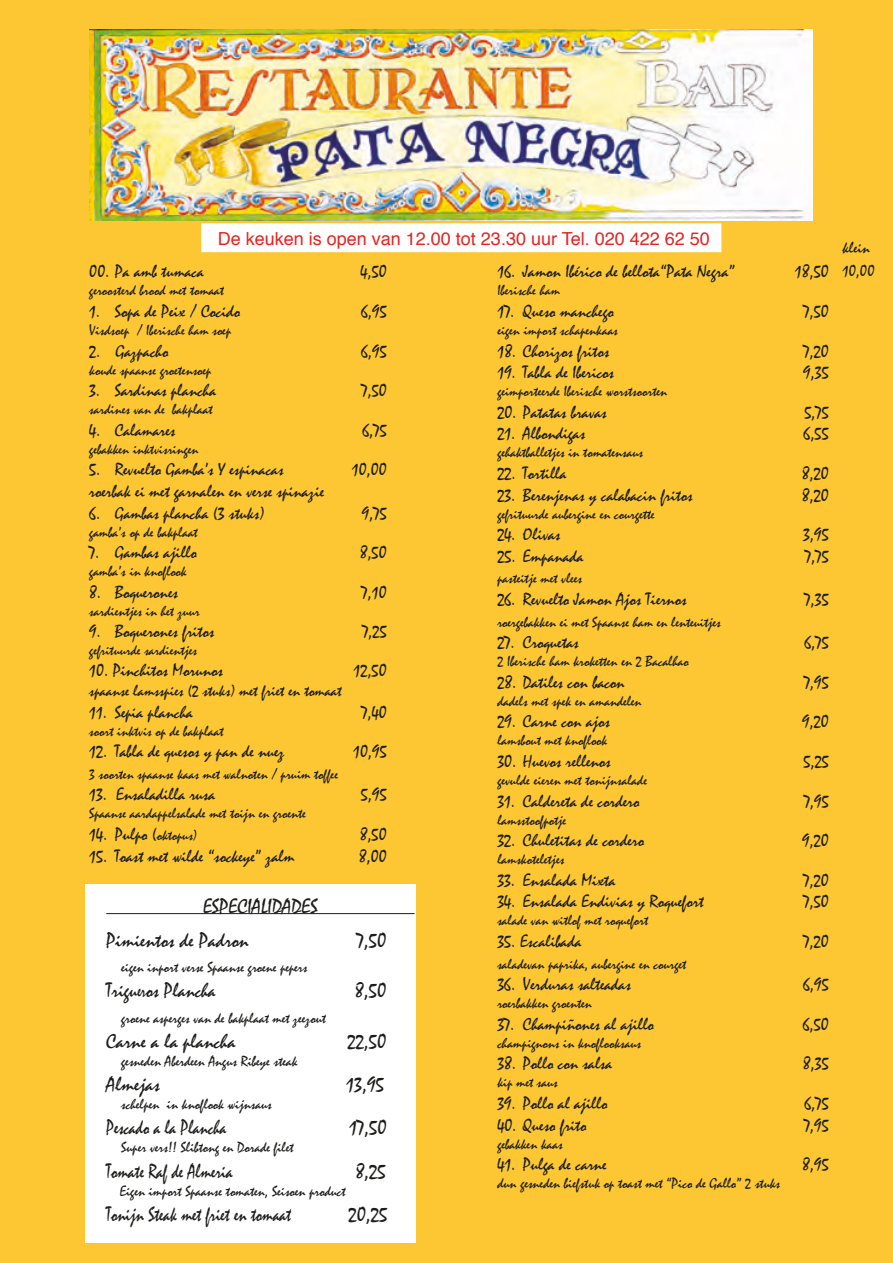
<style>
.page{position:relative;width:893px;height:1263px;background:#fdc734}
.page>*{position:absolute;margin:0;border:0;box-sizing:border-box;transform-origin:0 0}
.t1{font:21px/33.8px "Mistral";color:#1d1d1b}
.t2{font:21px "Mistral";color:#1d1d1b;scale:.84 1}
.t3{font:21px "Mistral";color:#1d1d1b;scale:.95 1}
.t4{font:18px "Mistral";color:#1d1d1b}
.t5{font:18px "Helvetica";color:#e52521}
.t6{font:16.5px/22.5px "Mistral";color:#1d1d1b}
.t7{font:15px "Mistral";color:#1d1d1b}
.s1{font-size:15px}
.s2{font-size:13.5px;color:#fff}
</style>
<div class="page">
<div style="left:85px;top:884px;width:330px;height:359px;background:#fff"></div>
<hr style="left:106px;top:913px;width:309px;height:1px;background:#1d1d1b">
<img style="left:89px;top:29px;width:723px;height:192px">
<div style="left:204px;top:226px;width:514px;height:23px;background:#fff"></div>
<p class="t5" style="left:218px;top:226px;width:494px">De keuken is open van 12.00 tot 23.30 uur Tel. 020 422 62 50</p>
<p class="t4" style="left:89px;top:262px;width:116px">00. Pa amb tumaca</p>
<p class="t4" style="left:361px;top:262px;width:28px">4,50</p>
<p class="t7" style="left:89px;top:282px;width:136px">geroosterd brood met tomaat</p>
<p class="t4" style="left:89px;top:301px;width:152px">1. Sopa de Peix / Cocido</p>
<p class="t4" style="left:361px;top:301px;width:27px">6,95</p>
<p class="t7" style="left:89px;top:322px;width:143px">Visdsoep / Iberische ham soep</p>
<p class="t4" style="left:89px;top:341px;width:81px">2. Gazpacho</p>
<p class="t4" style="left:361px;top:341px;width:27px">6,95</p>
<p class="t7" style="left:89px;top:361px;width:124px">koude spaanse groetensoep</p>
<p class="t4" style="left:89px;top:380px;width:128px">3. Sardinas plancha</p>
<p class="t4" style="left:361px;top:380px;width:27px">7,50</p>
<p class="t7" style="left:89px;top:401px;width:125px">sardines van de bakplaat</p>
<p class="t4" style="left:89px;top:420px;width:88px">4. Calamares</p>
<p class="t4" style="left:362px;top:420px;width:26px">6,75</p>
<p class="t7" style="left:89px;top:441px;width:111px">gebakken inktvisringen</p>
<p class="t4" style="left:89px;top:460px;width:196px">5. Revuelto Gamba’s Y espinacas</p>
<p class="t4" style="left:352px;top:460px;width:37px">10,00</p>
<p class="t4" style="left:89px;top:481px;width:236px">roerbak ei met garnalen en verse spinazie</p>
<p class="t4" style="left:89px;top:503px;width:177px">6. Gambas plancha (3 stuks)</p>
<p class="t4" style="left:362px;top:503px;width:27px">9,75</p>
<p class="t7" style="left:89px;top:523px;width:110px">gamba’s op de bakplaat</p>
<p class="t4" style="left:89px;top:542px;width:109px">7. Gambas ajillo</p>
<p class="t4" style="left:360px;top:542px;width:29px">8,50</p>
<p class="t7" style="left:89px;top:563px;width:99px">gamba’s in knoflook</p>
<p class="t4" style="left:89px;top:582px;width:90px">8. Boquerones</p>
<p class="t4" style="left:362px;top:582px;width:27px">7,10</p>
<p class="t7" style="left:89px;top:603px;width:112px">sardientjes in het zuur</p>
<p class="t4" style="left:89px;top:622px;width:127px">9. Boquerones fritos</p>
<p class="t4" style="left:362px;top:622px;width:26px">7,25</p>
<p class="t7" style="left:89px;top:642px;width:109px">gefrituurde sardientjes</p>
<p class="t4" style="left:89px;top:660px;width:135px">10. Pinchitos Morunos</p>
<p class="t4" style="left:354px;top:660px;width:35px">12,50</p>
<p class="t6" style="left:89px;top:680px;width:254px">spaanse lamsspies (2 stuks) met friet en tomaat</p>
<p class="t4" style="left:89px;top:702px;width:105px">11. Sepia plancha</p>
<p class="t4" style="left:362px;top:702px;width:27px">7,40</p>
<p class="t7" style="left:89px;top:722px;width:136px">soort inktvis op de bakplaat</p>
<p class="t4" style="left:89px;top:741px;width:197px">12. Tabla de quesos y pan de nuez</p>
<p class="t4" style="left:353px;top:741px;width:35px">10,95</p>
<p class="t7" style="left:89px;top:765px;width:250px">3 soorten spaanse kaas met walnoten / pruim toffee</p>
<p class="t4" style="left:89px;top:784px;width:127px">13. Ensaladilla rusa</p>
<p class="t4" style="left:361px;top:784px;width:27px">5,95</p>
<p class="t7" style="left:89px;top:805px;width:218px">Spaanse aardappelsalade met toijn en groente</p>
<p class="t4" style="left:89px;top:824px;width:109px">14. Pulpo (<span class="s1">oktopus)</span></p>
<p class="t4" style="left:360px;top:824px;width:29px">8,50</p>
<p class="t4" style="left:89px;top:846px;width:207px">15. Toast met wilde “sockeye” zalm</p>
<p class="t4" style="left:359px;top:846px;width:30px">8,00</p>
<p class="t1" style="left:106px;top:890px;width:213px;text-indent:97px">ESPECIALIDADES<br>Pimientos de Padron</p>
<p class="t1" style="left:357px;top:924px;width:31px">7,50</p>
<p class="t7" style="left:121px;top:959px;width:188px">eigen inport verse Spaanse groene pepers</p>
<p class="t3" style="left:106px;top:979px;width:117px">Trigueros Plancha</p>
<p class="t1" style="left:355px;top:974px;width:33px">8,50</p>
<p class="t7" style="left:121px;top:1009px;width:206px">groene asperges van de bakplaat met zeezout</p>
<p class="t1" style="left:106px;top:1025px;width:131px">Carne a la plancha</p>
<p class="t1" style="left:322px;top:1025px;width:66px"><span class="s2">7</span> 22,50</p>
<p class="t7" style="left:121px;top:1052px;width:178px">gesneden Aberdeen Angus Ribeye steak</p>
<p class="t1" style="left:106px;top:1068px;width:55px">Almejas</p>
<p class="t1" style="left:322px;top:1068px;width:63px"><span class="s2">7</span> 13,95</p>
<p class="t7" style="left:121px;top:1096px;width:152px">schelpen in knoflook wijnsaus</p>
<p class="t2" style="left:106px;top:1116px;width:145px">Pescado a la Plancha</p>
<p class="t1" style="left:349px;top:1111px;width:39px">17,50</p>
<p class="t7" style="left:121px;top:1139px;width:174px">Super vers!! Slibtong en Dorade filet</p>
<p class="t2" style="left:106px;top:1159px;width:152px">Tomate Raf de Almeria</p>
<p class="t1" style="left:355px;top:1155px;width:32px">8,25</p>
<p class="t7" style="left:120px;top:1182px;width:227px">Eigen import Spaanse tomaten, Seisoen product</p>
<p class="t2" style="left:106px;top:1202px;width:221px">Tonijn Steak met friet en tomaat</p>
<p class="t1" style="left:348px;top:1198px;width:41px">20,25</p>
<p class="t4" style="left:497px;top:262px;width:239px">16. Jamon Ibérico de bellota“Pata Negra”</p>
<p class="t4" style="left:795px;top:262px;width:36px">18,50</p>
<p class="t7" style="left:497px;top:282px;width:64px">Iberische ham</p>
<p class="t4" style="left:497px;top:301px;width:118px">17. Queso manchego</p>
<p class="t4" style="left:803px;top:301px;width:27px">7,50</p>
<p class="t7" style="left:497px;top:322px;width:122px">eigen import schapenkaas</p>
<p class="t4" style="left:497px;top:341px;width:113px">18. Chorizos fritos</p>
<p class="t4" style="left:803px;top:341px;width:27px">7,20</p>
<p class="t4" style="left:497px;top:362px;width:118px">19. Tabla de Ibericos</p>
<p class="t4" style="left:803px;top:362px;width:27px">9,35</p>
<p class="t7" style="left:497px;top:383px;width:171px">geimporteerde Iberische worstsoorten</p>
<p class="t4" style="left:497px;top:402px;width:111px">20. Patatas bravas</p>
<p class="t4" style="left:804px;top:402px;width:26px">5,75</p>
<p class="t4" style="left:497px;top:424px;width:89px">21. Albondigas</p>
<p class="t4" style="left:804px;top:424px;width:27px">6,55</p>
<p class="t7" style="left:497px;top:444px;width:147px">gehaktballetjes in tomatensaus</p>
<p class="t4" style="left:497px;top:463px;width:71px">22. Tortilla</p>
<p class="t4" style="left:802px;top:463px;width:29px">8,20</p>
<p class="t4" style="left:497px;top:485px;width:197px">23. Berenjenas y calabacin fritos</p>
<p class="t4" style="left:802px;top:485px;width:29px">8,20</p>
<p class="t7" style="left:497px;top:505px;width:159px">gefrituurde aubergine en courgette</p>
<p class="t4" style="left:497px;top:524px;width:65px">24. Olivas</p>
<p class="t4" style="left:803px;top:524px;width:27px">3,95</p>
<p class="t4" style="left:497px;top:546px;width:88px">25. Empanada</p>
<p class="t4" style="left:805px;top:546px;width:25px">7,75</p>
<p class="t7" style="left:497px;top:570px;width:86px">pasteitje met vlees</p>
<p class="t4" style="left:497px;top:589px;width:191px">26. Revuelto Jamon Ajos Tiernos</p>
<p class="t4" style="left:805px;top:589px;width:26px">7,35</p>
<p class="t7" style="left:497px;top:613px;width:225px">roergebakken ei met Spaanse ham en lenteuitjes</p>
<p class="t4" style="left:497px;top:632px;width:83px">27. Croquetas</p>
<p class="t4" style="left:804px;top:632px;width:26px">6,75</p>
<p class="t7" style="left:497px;top:653px;width:193px">2 Iberische ham kroketten en 2 Bacalhao</p>
<p class="t4" style="left:497px;top:672px;width:129px">28. Datiles con bacon</p>
<p class="t4" style="left:804px;top:672px;width:27px">7,95</p>
<p class="t7" style="left:497px;top:693px;width:146px">dadels met spek en amandelen</p>
<p class="t4" style="left:497px;top:712px;width:114px">29. Carne con ajos</p>
<p class="t4" style="left:802px;top:712px;width:28px">9,20</p>
<p class="t7" style="left:497px;top:732px;width:112px">lamsbout met knoflook</p>
<p class="t4" style="left:497px;top:751px;width:115px">30. Huevos rellenos</p>
<p class="t4" style="left:803px;top:751px;width:27px">5,25</p>
<p class="t7" style="left:497px;top:772px;width:151px">gevulde eieren met tonijnsalade</p>
<p class="t4" style="left:497px;top:791px;width:143px">31. Caldereta de cordero</p>
<p class="t4" style="left:804px;top:791px;width:27px">7,95</p>
<p class="t7" style="left:497px;top:811px;width:70px">lamsstoofpotje</p>
<p class="t4" style="left:497px;top:830px;width:148px">32. Chuletitas de cordero</p>
<p class="t4" style="left:802px;top:830px;width:28px">9,20</p>
<p class="t7" style="left:497px;top:851px;width:68px">lamskoteletjes</p>
<p class="t4" style="left:497px;top:870px;width:120px">33. Ensalada Mixta</p>
<p class="t4" style="left:803px;top:870px;width:27px">7,20</p>
<p class="t4" style="left:497px;top:892px;width:208px">34. Ensalada Endivias y Roquefort</p>
<p class="t4" style="left:803px;top:892px;width:27px">7,50</p>
<p class="t7" style="left:497px;top:912px;width:152px">salade van witlof met roquefort</p>
<p class="t4" style="left:497px;top:931px;width:86px">35. Escalibada</p>
<p class="t4" style="left:803px;top:931px;width:27px">7,20</p>
<p class="t7" style="left:497px;top:955px;width:190px">saladevan paprika, aubergine en courget</p>
<p class="t4" style="left:497px;top:974px;width:135px">36. Verduras salteadas</p>
<p class="t4" style="left:803px;top:974px;width:27px">6,95</p>
<p class="t7" style="left:497px;top:995px;width:96px">roerbakken groenten</p>
<p class="t4" style="left:497px;top:1014px;width:158px">37. Champinones al ajillo</p>
<p class="t4" style="left:803px;top:1014px;width:28px">6,50</p>
<p class="t7" style="left:497px;top:1035px;width:145px">champignons in knoflooksaus</p>
<p class="t4" style="left:497px;top:1054px;width:116px">38. Pollo con salsa</p>
<p class="t4" style="left:803px;top:1054px;width:28px">8,35</p>
<p class="t7" style="left:497px;top:1074px;width:62px">kip met saus</p>
<p class="t4" style="left:497px;top:1093px;width:112px">39. Pollo al ajillo</p>
<p class="t4" style="left:804px;top:1093px;width:26px">6,75</p>
<p class="t4" style="left:497px;top:1115px;width:91px">40. Queso frito</p>
<p class="t4" style="left:804px;top:1115px;width:27px">7,95</p>
<p class="t7" style="left:497px;top:1135px;width:67px">gebakken kaas</p>
<p class="t4" style="left:497px;top:1154px;width:111px">41. Pulga de carne</p>
<p class="t4" style="left:802px;top:1154px;width:28px">8,95</p>
<p class="t7" style="left:497px;top:1175px;width:284px">dun gesneden biefstuk op toast met “Pico de Gallo” 2 stuks</p>
<p class="t4" style="left:567px;top:1013px;width:10px">˜</p>
<p class="t6" style="left:842px;top:237px;width:34px">klein<br>10,00</p>
</div>
